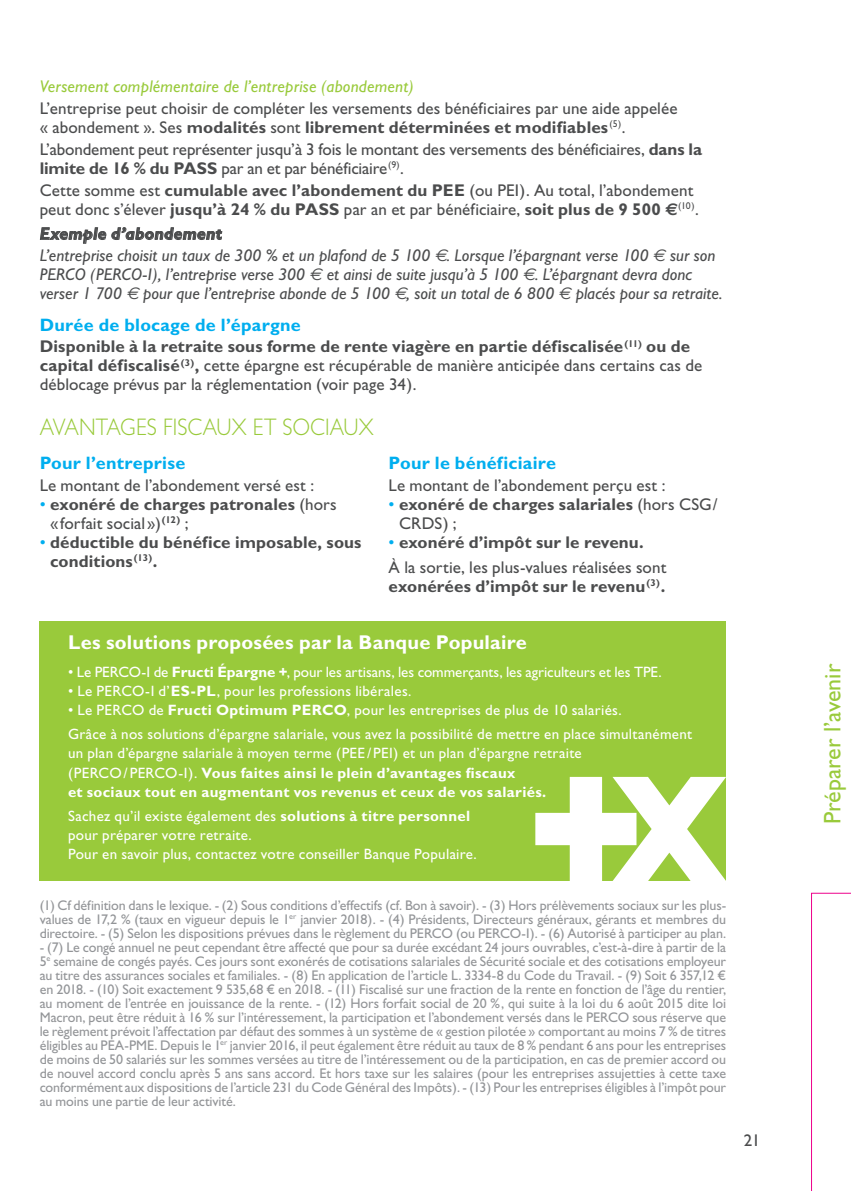
<style>
.page{position:relative;width:851px;height:1191px;background:#fff}
.page>*{position:absolute;margin:0;border:0;box-sizing:border-box;transform-origin:0 0}
.t1{font:300 24px "Gill Sans";letter-spacing:.005em;color:#99ca3b;scale:.9 1}
.t2{font:24px "Gill Sans";color:#99ca3b}
.t3{font:700 20px "Gill Sans";letter-spacing:.01em;color:#fff}
.t4{font:700 18px "Gill Sans";letter-spacing:.015em;color:#00aeef}
.t5{font:17px/19px "Gill Sans";letter-spacing:.005em;color:#4b4c4d}
.t6{font:italic 17px/21.8px "Gill Sans";letter-spacing:.005em;color:#4b4c4d}
.t7{font:700 17px/19px "Gill Sans";letter-spacing:.005em;color:#4b4c4d}
.t8{font:italic 17px "Gill Sans";letter-spacing:.015em;color:#99ca3b}
.t9{font:15px/19px "Gill Sans";letter-spacing:.015em;color:#fff}
.t10{font:700 15px/19px "Gill Sans";letter-spacing:.02em;color:#fff}
.t11{font:15px "Gill Sans";letter-spacing:-.005em;color:#fff}
.t12{font:14px/14px "Gill Sans";letter-spacing:-.01em;color:#939598;text-align:justify}
.s1{font-weight:700}
.s2{font-family:"Euro Sans";font-weight:700}
.s3{font-family:"Euro Sans"}
.s4{font-weight:400;color:#00aeef}
.s5{font-weight:400}
.s6{color:#00aeef}
</style>
<div class="page">
<svg style="left:811px;top:892px;width:39px;height:299px"></svg>
<svg style="left:40px;top:227px;width:182px;height:17px"></svg>
<div style="left:40px;top:621px;width:686px;height:260px;background:#99ca3b"></div>
<svg style="left:535px;top:777px;width:191px;height:104px"></svg>
<p class="t8" style="left:40px;top:77px;width:375px">Versement complémentaire de l’entreprise (abondement)</p>
<p class="t5" style="left:40px;top:99px;width:639px">L’entreprise peut choisir de compléter les versements des bénéficiaires par une aide appelée « abondement ». Ses <span class="s1">modalités</span> sont <span class="s1">librement déterminées et modifiables</span><sup>(5)</sup>.</p>
<p class="t5" style="left:40px;top:140px;width:663px">L’abondement peut représenter jusqu’à 3 fois le montant des versements des bénéficiaires, <span class="s1">dans la limite de 16 % du PASS</span> par an et par bénéficiaire<sup>(9)</sup>.</p>
<p class="t5" style="left:40px;top:180px;width:660px">Cette somme est <span class="s1">cumulable avec l’abondement du PEE</span> (ou PEI). Au total, l’abondement peut donc s’élever <span class="s1">jusqu’à 24 % du PASS</span> par an et par bénéficiaire, <span class="s1">soit plus de 9 500</span> <span class="s2">E</span><sup>(10)</sup>.</p>
<p class="t6" style="left:40px;top:223px;width:677px"><span class="s1">Exemple d’abondement<br></span>L’entreprise choisit un taux de 300 % et un plafond de 5 100 <span class="s3">E</span>. Lorsque l’épargnant verse 100 <span class="s3">E</span> sur son</p>
<p class="t6" style="left:40px;top:265px;width:684px;line-height:19px">PERCO (PERCO-I), l’entreprise verse 300 <span class="s3">E</span> et ainsi de suite jusqu’à 5 100 <span class="s3">E</span>. L’épargnant devra donc verser 1 700 <span class="s3">E</span> pour que l’entreprise abonde de 5 100 <span class="s3">E</span>, soit un total de 6 800 <span class="s3">E</span> placés pour sa retraite.</p>
<p class="t4" style="left:40px;top:314px;width:262px">Durée de blocage de l’épargne</p>
<p class="t5" style="left:40px;top:337px;width:664px"><span class="s1">Disponible à la retraite sous forme de rente viagère en partie défiscalisée</span><sup>(11)</sup> <span class="s1">ou de capital défiscalisé</span><sup>(3)</sup><span class="s1">,</span> cette épargne est récupérable de manière anticipée dans certains cas de déblocage prévus par la réglementation (voir page 34).</p>
<h1 class="t1" style="left:40px;top:414px;width:372px">AVANTAGES FISCAUX ET SOCIAUX</h1>
<p class="t4" style="left:40px;top:452px;width:147px">Pour l’entreprise</p>
<p class="t5" style="left:40px;top:476px;width:276px">Le montant de l’abondement versé est :</p>
<p class="t7" style="left:50px;top:495px;width:288px;text-indent:-10px"><span class="s4">•</span> exonéré de charges patronales <span class="s5">(hors «forfait social»)</span><sup>(12)</sup> <span class="s5">;</span></p>
<p class="t7" style="left:50px;top:533px;width:313px;text-indent:-10px"><span class="s4">•</span> déductible du bénéfice imposable, sous conditions<sup>(13)</sup>.</p>
<p class="t4" style="left:388px;top:452px;width:169px">Pour le bénéficiaire</p>
<p class="t5" style="left:388px;top:476px;width:278px">Le montant de l’abondement perçu est :</p>
<p class="t7" style="left:399px;top:495px;width:320px;text-indent:-10px"><span class="s4">•</span> exonéré de charges salariales <span class="s5">(hors CSG/<br>CRDS) ;</span></p>
<p class="t5" style="left:388px;top:530px;width:279px;line-height:24.6px"><span class="s6">•</span> <span class="s1">exonéré d’impôt sur le revenu.<br></span>À la sortie, les plus-values réalisées sont</p>
<p class="t7" style="left:388px;top:576px;width:278px">exonérées d’impôt sur le revenu<sup>(3)</sup>.</p>
<h2 class="t3" style="left:68px;top:630px;width:460px">Les solutions proposées par la Banque Populaire</h2>
<p class="t11" style="left:68px;top:663px;width:595px">• Le PERCO-I de <span class="s1">Fructi Épargne +</span>, pour les artisans, les commerçants, les agriculteurs et les TPE.</p>
<p class="t9" style="left:68px;top:681px;width:345px">• Le PERCO-I d’<span class="s1">ES-PL</span>, pour les professions libérales.</p>
<p class="t9" style="left:68px;top:697px;width:625px;line-height:24.6px">• Le PERCO de <span class="s1">Fructi Optimum PERCO</span>, pour les entreprises de plus de 10 salariés.<br>Grâce à nos solutions d’épargne salariale, vous avez la possibilité de mettre en place simultanément</p>
<p class="t10" style="left:68px;top:744px;width:515px"><span class="s5">un plan d’épargne salariale à moyen terme (PEE/PEI) et un plan d’épargne retraite (PERCO/PERCO-I).</span> Vous faites ainsi le plein d’avantages fiscaux<br>et sociaux tout en augmentant vos revenus et ceux de vos salariés.</p>
<p class="t9" style="left:68px;top:806px;width:410px">Sachez qu’il existe également des <span class="s1">solutions à titre personnel </span>pour préparer votre retraite.<br>Pour en savoir plus, contactez votre conseiller Banque Populaire.</p>
<p class="t12" style="left:40px;top:898px;width:688px">(1) Cf définition dans le lexique. - (2) Sous conditions d’effectifs (cf. Bon à savoir). - (3) Hors prélèvements sociaux sur les plus&shy;values de 17,2 % (taux en vigueur depuis le 1<sup>er</sup> janvier 2018). - (4) Présidents, Directeurs généraux, gérants et membres du directoire. - (5) Selon les dispositions prévues dans le règlement du PERCO (ou PERCO-I). - (6) Autorisé à participer au plan.</p>
<p class="t12" style="left:40px;top:940px;width:688px">- (7) Le congé annuel ne peut cependant être affecté que pour sa durée excédant 24 jours ouvrables, c’est-à-dire à partir de la 5<sup>e</sup> semaine de congés payés. Ces jours sont exonérés de cotisations salariales de Sécurité sociale et des cotisations employeur au titre des assurances sociales et familiales. - (8) En application de l’article L. 3334-8 du Code du Travail. - (9) Soit 6 357,12 € en 2018. - (10) Soit exactement 9 535,68 € en 2018. - (11) Fiscalisé sur une fraction de la rente en fonction de l’âge du rentier, au moment de l’entrée en jouissance de la rente. - (12) Hors forfait social de 20 %, qui suite à la loi du 6 août 2015 dite loi Macron, peut être réduit à 16 % sur l’intéressement, la participation et l’abondement versés dans le PERCO sous réserve que le règlement prévoit l’affectation par défaut des sommes à un système de « gestion pilotée » comportant au moins 7 % de titres éligibles au PEA-PME. Depuis le 1<sup>er</sup> janvier 2016, il peut également être réduit au taux de 8 % pendant 6 ans pour les entreprises de moins de 50 salariés sur les sommes versées au titre de l’intéressement ou de la participation, en cas de premier accord ou de nouvel accord conclu après 5 ans sans accord. Et hors taxe sur les salaires (pour les entreprises assujetties à cette taxe conformément aux dispositions de l’article 231 du Code Général des Impôts). - (13) Pour les entreprises éligibles à l’impôt pour au moins une partie de leur activité.</p>
<p class="t5" style="left:743px;top:1130px;width:18px">21</p>
<h1 class="t2" style="left:818px;top:824px;width:162px;rotate:-90deg">Préparer l’avenir</h1>
</div>
